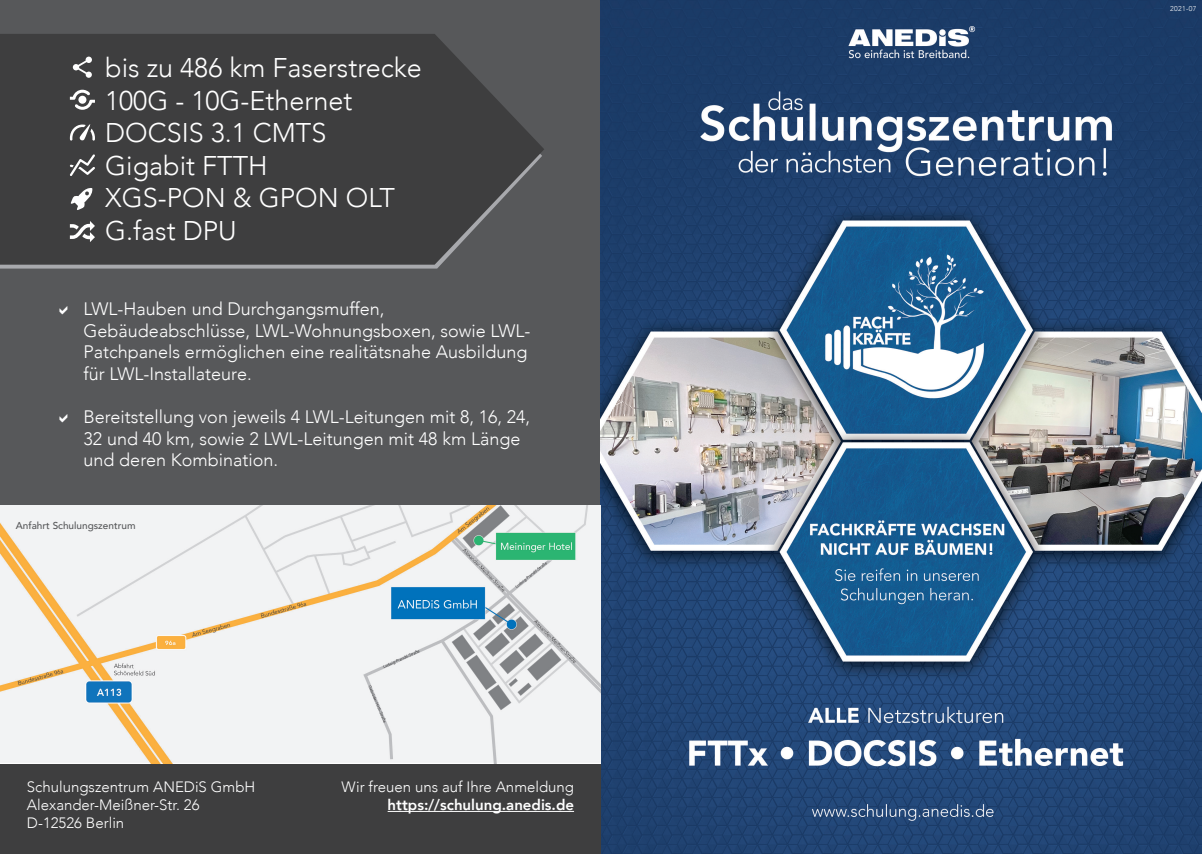
<style>
.page{position:relative;width:1202px;height:854px;background:#fff}
.page>*{position:absolute;margin:0;border:0;box-sizing:border-box;transform-origin:0 0}
.t1{font:300 27px/32.4px "Avenir LT Com";color:#fff}
.t2{font:300 18px/21.6px "Avenir LT Com";color:#fff}
.t3{font:300 15px/18px "Avenir LT Com";color:#fff}
.t4{font:800 15px "Avenir LT Com";color:#fff}
.t5{font:500 10px "Avenir LT Com";color:#57585a}
.t6{font:300 7px "Avenir LT Com";letter-spacing:.05em;color:#fff}
</style>
<div class="page">
<div style="left:0;top:0;width:601px;height:505px;background:#57585a"></div>
<img style="left:601px;top:0;width:601px;height:853px">
<div style="left:0;top:699px;width:601px;height:154px;background:#3e3e3f"></div>
<img style="left:0;top:505px;width:601px;height:258px">
<hr style="left:388px;top:810px;width:186px;height:1px;background:#fff">
<svg style="left:0;top:34px;width:544px;height:230px;background:#404142"></svg>
<svg style="left:70px;top:54px;width:27px;height:27px"></svg>
<svg style="left:70px;top:86px;width:27px;height:27px"></svg>
<svg style="left:70px;top:119px;width:27px;height:27px"></svg>
<svg style="left:70px;top:218px;width:27px;height:27px"></svg>
<svg style="left:70px;top:152px;width:27px;height:27px"></svg>
<svg style="left:69px;top:185px;width:27px;height:27px"></svg>
<h1 class="t1" style="left:105px;top:52px;width:318px">bis zu 486 km Faserstrecke<br>100G - 10G-Ethernet<br>DOCSIS 3.1 CMTS<br>Gigabit FTTH<br>XGS-PON &amp; GPON OLT<br>G.fast DPU</h1>
<p class="t2" style="left:84px;top:298px;width:448px">LWL-Hauben und Durchgangsmuffen, Gebäudeabschlüsse, LWL-Wohnungsboxen, sowie LWL-Patchpanels ermöglichen eine realitätsnahe Ausbildung für LWL-Installateure.</p>
<p class="t2" style="left:84px;top:406px;width:448px">Bereitstellung von jeweils 4 LWL-Leitungen mit 8, 16, 24,<br>32 und 40 km, sowie 2 LWL-Leitungen mit 48 km Länge und deren Kombination.</p>
<p class="t5" style="left:16px;top:519px;width:121px">Anfahrt Schulungszentrum</p>
<p class="t3" style="left:27px;top:777px;width:230px">Schulungszentrum ANEDiS GmbH<br>Alexander-Meißner-Str. 26<br>D-12526 Berlin</p>
<p class="t3" style="left:342px;top:777px;width:234px">Wir freuen uns auf Ihre Anmeldung</p>
<p class="t4" style="left:388px;top:795px;width:188px">https://schulung.anedis.de</p>
<p class="t6" style="left:1170px;top:4px;width:28px">2021-07</p>
</div>
